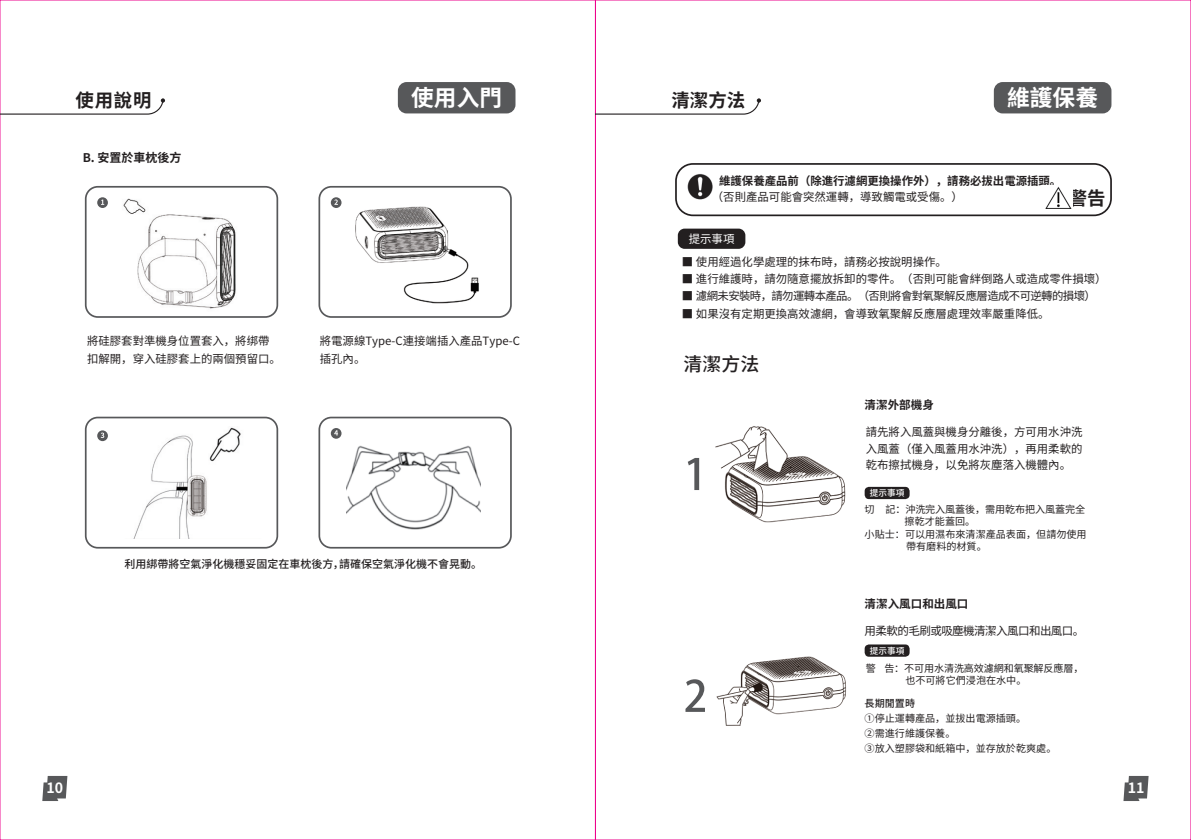
<style>
.page{position:relative;width:1191px;height:840px;background:#fff}
.page>*{position:absolute;margin:0;border:0;box-sizing:border-box;transform-origin:0 0}
.t1{font:700 22.6px "Source Han Sans CN";color:#fff}
.t2{font:500 19px "Source Han Sans CN";color:#231f20}
.t3{font:700 18.6px "Source Han Sans CN";color:#231f20}
.t4{font:700 18.4px "Source Han Sans CN";letter-spacing:.02em;color:#231f20}
.t5{font:700 14.2px "Source Han Sans CN";color:#fff}
.t6{font:700 12px "Source Han Sans CN";color:#231f20}
.t7{font:11.6px "Source Han Sans CN";letter-spacing:-.05em;color:#231f20}
.t8{font:700 11.6px "Source Han Sans CN";color:#231f20}
.t9{font:11.4px/18px "Source Han Sans CN";color:#231f20}
.t10{font:11.4px "Source Han Sans CN";letter-spacing:-.055em;color:#231f20}
.t11{font:700 11.4px "Source Han Sans CN";color:#231f20}
.t12{font:11.4px "Source Han Sans CN";color:#fff}
.t13{font:500 11px "Source Han Sans CN";color:#231f20}
.t14{font:10px/11.6px "Source Han Sans CN";color:#231f20}
.t15{font:500 10px "Source Han Sans CN";color:#231f20}
.t16{font:500 8.6px "Source Han Sans CN";color:#fff}
</style>
<div class="page">
<svg style="left:687px;top:458px;width:12px;height:31px"></svg>
<img style="left:715px;top:426px;width:131px;height:97px">
<img style="left:716px;top:656px;width:130px;height:70px">
<svg style="left:685px;top:679px;width:20px;height:32px"></svg>
<img style="left:355px;top:206px;width:124px;height:98px">
<div style="left:85px;top:186px;width:193px;height:131px;border:2px solid #57585a;border-radius:12px"></div>
<div style="left:97px;top:197px;width:11px;height:11px;background:#57585a;border-radius:50%"></div>
<svg style="left:101px;top:199px;width:3px;height:6px"></svg>
<div style="left:85px;top:416px;width:193px;height:132px;border:2px solid #57585a;border-radius:12px"></div>
<div style="left:97px;top:430px;width:11px;height:11px;background:#57585a;border-radius:50%"></div>
<svg style="left:101px;top:432px;width:3px;height:6px"></svg>
<div style="left:318px;top:186px;width:194px;height:131px;border:2px solid #57585a;border-radius:12px"></div>
<div style="left:331px;top:197px;width:10px;height:11px;background:#57585a;border-radius:50%"></div>
<svg style="left:334px;top:199px;width:4px;height:6px"></svg>
<img style="left:346px;top:445px;width:134px;height:85px">
<img style="left:123px;top:198px;width:113px;height:111px">
<div style="left:318px;top:416px;width:194px;height:132px;border:2px solid #57585a;border-radius:12px"></div>
<div style="left:331px;top:428px;width:10px;height:10px;background:#57585a;border-radius:50%"></div>
<svg style="left:334px;top:430px;width:4px;height:5px"></svg>
<img style="left:134px;top:427px;width:107px;height:110px">
<svg style="left:1123px;top:776px;width:25px;height:24px"></svg>
<svg style="left:42px;top:776px;width:25px;height:24px"></svg>
<svg style="left:0;top:98px;width:165px;height:17px"></svg>
<div style="left:398px;top:82px;width:117px;height:31px;background:#57585a;border-radius:9px"></div>
<svg style="left:594px;top:98px;width:167px;height:17px"></svg>
<div style="left:993px;top:82px;width:118px;height:31px;background:#57585a;border-radius:9px"></div>
<div style="left:678px;top:228px;width:67px;height:21px;background:#231f20;border-radius:7px"></div>
<img style="left:687px;top:174px;width:26px;height:26px">
<img style="left:1045px;top:186px;width:27px;height:23px">
<div style="left:675px;top:163px;width:436px;height:53px;border:2px solid #231f20;border-radius:17px"></div>
<div style="left:864px;top:644px;width:45px;height:12px;background:#231f20;border-radius:4px"></div>
<div style="left:864px;top:486px;width:45px;height:13px;background:#231f20;border-radius:4px"></div>
<h3 class="t4" style="left:76px;top:89px;width:77px">使用說明</h3>
<h1 class="t1" style="left:411px;top:85px;width:92px">使用入門</h1>
<h3 class="t4" style="left:671px;top:89px;width:75px">清潔方法</h3>
<h1 class="t1" style="left:1007px;top:85px;width:92px">維護保養</h1>
<p class="t6" style="left:83px;top:150px;width:100px">B. 安置於車枕後方</p>
<p class="t9" style="left:87px;top:332px;width:195px">將硅膠套對準機身位置套入，將绑帶扣解開，穿入硅膠套上的兩個預留口。</p>
<p class="t9" style="left:320px;top:332px;width:202px">將電源線Type-C連接端插入產品Type-C插孔內。</p>
<p class="t13" style="left:124px;top:557px;width:359px">利用綁帶將空氣淨化機穩妥固定在車枕後方，請確保空氣淨化機不會晃動。</p>
<p class="t11" style="left:719px;top:174px;width:344px">維護保養產品前（除進行濾網更換操作外），請務必拔出電源插頭。</p>
<p class="t9" style="left:712px;top:188px;width:252px">（否則產品可能會突然運轉，導致觸電或受傷。）</p>
<p class="t12" style="left:689px;top:232px;width:47px">提示事項</p>
<p class="t9" style="left:682px;top:253px;width:266px">■ 使用經過化學處理的抹布時，請務必按說明操作。</p>
<p class="t9" style="left:682px;top:270px;width:426px">■ 進行維護時，請勿隨意擺放拆卸的零件。（否則可能會絆倒路人或造成零件損壞）</p>
<p class="t10" style="left:682px;top:289px;width:415px">■ 濾網未安裝時，請勿運轉本產品。（否則將會對氧聚解反應層造成不可逆轉的損壞）</p>
<p class="t9" style="left:682px;top:304px;width:369px">■ 如果沒有定期更換高效濾網，會導致氧聚解反應層處理效率嚴重降低。</p>
<h3 class="t3" style="left:1068px;top:187px;width:38px">警告</h3>
<h2 class="t2" style="left:683px;top:353px;width:77px">清潔方法</h2>
<p class="t8" style="left:864px;top:398px;width:71px">清潔外部機身</p>
<p class="t9" style="left:866px;top:424px;width:218px;line-height:16px;text-align:justify">請先將入風蓋與機身分離後，方可用水沖洗入風蓋（僅入風蓋用水沖洗），再用柔軟的乾布擦拭機身，以免將灰塵落入機體內。</p>
<p class="t16" style="left:870px;top:488px;width:36px">提示事項</p>
<p class="t14" style="left:904px;top:504px;width:182px;text-indent:-40px">切 記：沖洗完入風蓋後，需用乾布把入風蓋完全擦乾才能蓋回。</p>
<p class="t14" style="left:906px;top:528px;width:182px;text-indent:-41px">小貼士：可以用濕布來清潔產品表面，但請勿使用帶有磨料的材質。</p>
<p class="t8" style="left:864px;top:596px;width:105px">清潔入風口和出風口</p>
<p class="t7" style="left:864px;top:623px;width:221px">用柔軟的毛刷或吸塵機清潔入風口和出風口。</p>
<p class="t16" style="left:870px;top:645px;width:36px">提示事項</p>
<p class="t14" style="left:905px;top:662px;width:180px;text-indent:-39px">警 告：不可用水清洗高效濾網和氧聚解反應層，也不可將它們浸泡在水中。</p>
<p class="t15" style="left:864px;top:697px;width:52px">長期閒置時</p>
<p class="t14" style="left:864px;top:710px;width:193px;line-height:15.2px">①停止運轉產品，並拔出電源插頭。<br>②需進行維護保養。<br>③放入塑膠袋和紙箱中，並存放於乾爽處。</p>
<p class="t5" style="left:46px;top:779px;width:18px">10</p>
<p class="t5" style="left:1127px;top:779px;width:18px">11</p>
</div>
